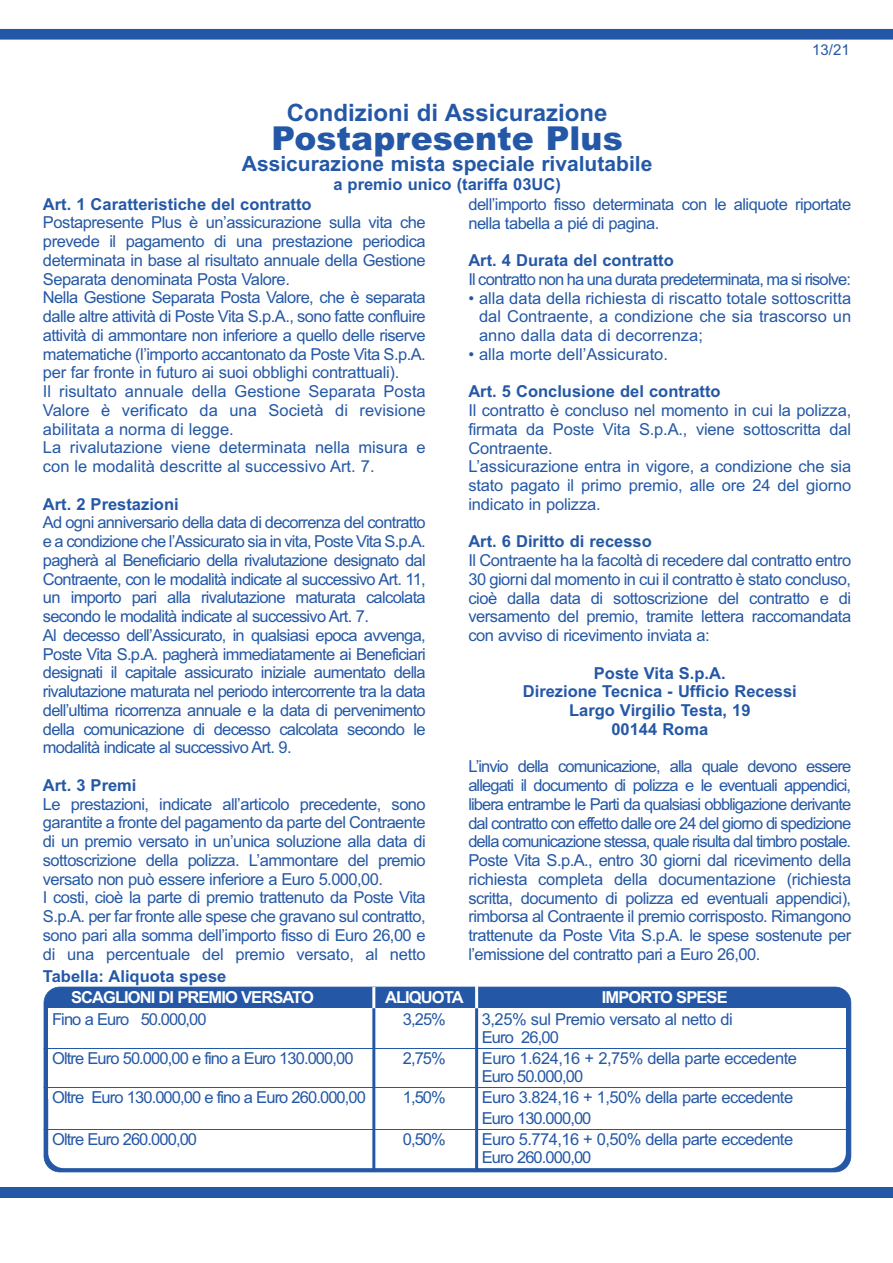
<style>
.page{position:relative;width:893px;height:1263px;background:#fff}
.page>*{position:absolute;margin:0;border:0;box-sizing:border-box;transform-origin:0 0}
.t1{font:900 33px "Arial";color:#2458a6}
.t2{font:24px "Arial Bold MS";color:#2458a6}
.t3{font:21px "Arial Bold MS";color:#2458a6}
.t4{font:16.5px/18.8px "Arial MS";letter-spacing:-.035em;color:#2458a6}
.t5{font:16.5px/18.8px "Arial Bold MS";color:#2458a6;text-align:center}
.t6{font:16.5px/18.8px "Arial MS";letter-spacing:-.01em;color:#2458a6}
.t7{font:16.5px "Arial MS";letter-spacing:-.055em;color:#2458a6}
.t8{font:16.5px "Arial Bold MS";letter-spacing:-.055em;color:#fff}
.t9{font:16.5px "Arial MS";color:#2458a6}
.t10{font:15px "Arial MS";color:#2458a6}
</style>
<div class="page">
<div style="left:0;top:1187px;width:892px;height:11px;background:#2458a6"></div>
<div style="left:0;top:29px;width:892px;height:11px;background:#2458a6"></div>
<div style="left:44px;top:987px;width:806px;height:185px;background:#2458a6;border-radius:16px"></div>
<div style="left:44px;top:987px;width:807px;height:185px;border:2px solid #2458a6;border-radius:16px"></div>
<div style="left:48px;top:1008px;width:797px;height:91px;background:#fff"></div>
<div style="left:48px;top:1074px;width:797px;height:94px;background:#fff;border-radius:16px"></div>
<hr style="left:44px;top:1048px;width:803px;height:1px;background:#2458a6">
<hr style="left:44px;top:1087px;width:803px;height:1px;background:#2458a6">
<hr style="left:44px;top:1129px;width:803px;height:1px;background:#2458a6">
<hr style="left:475px;top:1008px;width:3px;height:161px;background:#2458a6">
<hr style="left:475px;top:986px;width:3px;height:22px;background:#fff">
<hr style="left:372px;top:1008px;width:3px;height:163px;background:#2458a6">
<hr style="left:372px;top:987px;width:3px;height:21px;background:#fff">
<h2 class="t2" style="left:287px;top:104px;width:322px">Condizioni di Assicurazione</h2>
<h1 class="t1" style="left:271px;top:126px;width:353px">Postapresente Plus</h1>
<p class="t3" style="left:242px;top:156px;width:412px">Assicurazione mista speciale rivalutabile</p>
<p class="t5" style="left:333px;top:176px;width:229px">a premio unico (tariffa 03UC)</p>
<p class="t10" style="left:812px;top:44px;width:39px">13/21</p>
<p class="t5" style="left:43px;top:196px;width:270px">Art. 1 Caratteristiche del contratto</p>
<p class="t4" style="left:43px;top:215px;width:384px">Postapresente Plus è un’assicurazione sulla vita che prevede il pagamento di una prestazione periodica determinata in base al risultato annuale della Gestione Separata denominata Posta Valore.<br>Nella Gestione Separata Posta Valore, che è separata dalle altre attività di Poste Vita S.p.A., sono fatte confluire attività di ammontare non inferiore a quello delle riserve matematiche (l’importo accantonato da Poste Vita S.p.A. per far fronte in futuro ai suoi obblighi contrattuali).<br>Il risultato annuale della Gestione Separata Posta Valore è verificato da una Società di revisione abilitata a norma di legge.<br>La rivalutazione viene determinata nella misura e con le modalità descritte al successivo Art. 7.</p>
<p class="t5" style="left:43px;top:496px;width:137px">Art. 2 Prestazioni</p>
<p class="t4" style="left:43px;top:515px;width:384px">Ad ogni anniversario della data di decorrenza del contratto e a condizione che l’Assicurato sia in vita, Poste Vita S.p.A. pagherà al Beneficiario della rivalutazione designato dal Contraente, con le modalità indicate al successivo Art. 11, un importo pari alla rivalutazione maturata calcolata secondo le modalità indicate al successivo Art. 7.<br>Al decesso dell’Assicurato, in qualsiasi epoca avvenga, Poste Vita S.p.A. pagherà immediatamente ai Beneficiari designati il capitale assicurato iniziale aumentato della rivalutazione maturata nel periodo intercorrente tra la data dell’ultima ricorrenza annuale e la data di pervenimento della comunicazione di decesso calcolata secondo le modalità indicate al successivo Art. 9.</p>
<p class="t5" style="left:43px;top:777px;width:95px">Art. 3 Premi</p>
<p class="t4" style="left:43px;top:796px;width:384px">Le prestazioni, indicate all’articolo precedente, sono garantite a fronte del pagamento da parte del Contraente di un premio versato in un’unica soluzione alla data di sottoscrizione della polizza. L’ammontare del premio versato non può essere inferiore a Euro 5.000,00.<br>I costi, cioè la parte di premio trattenuto da Poste Vita S.p.A. per far fronte alle spese che gravano sul contratto, sono pari alla somma dell’importo fisso di Euro 26,00 e di una percentuale del premio versato, al netto</p>
<p class="t4" style="left:468px;top:196px;width:384px">dell’importo fisso determinata con le aliquote riportate nella tabella a pié di pagina.</p>
<p class="t5" style="left:468px;top:252px;width:207px">Art. 4 Durata del contratto</p>
<p class="t4" style="left:468px;top:271px;width:384px">Il contratto non ha una durata predeterminata, ma si risolve:</p>
<p class="t4" style="left:479px;top:290px;width:373px;text-align:justify;text-indent:-11px">• alla data della richiesta di riscatto totale sottoscritta dal Contraente, a condizione che sia trascorso un anno dalla data di decorrenza;</p>
<p class="t9" style="left:468px;top:348px;width:201px">• alla morte dell’Assicurato.</p>
<p class="t5" style="left:468px;top:384px;width:254px">Art. 5 Conclusione del contratto</p>
<p class="t6" style="left:468px;top:402px;width:384px">Il contratto è concluso nel momento in cui la polizza, firmata da Poste Vita S.p.A., viene sottoscritta dal Contraente.<br>L’assicurazione entra in vigore, a condizione che sia stato pagato il primo premio, alle ore 24 del giorno indicato in polizza.</p>
<p class="t5" style="left:468px;top:534px;width:185px">Art. 6 Diritto di recesso</p>
<p class="t4" style="left:468px;top:552px;width:384px;text-align:justify">Il Contraente ha la facoltà di recedere dal contratto entro 30 giorni dal momento in cui il contratto è stato concluso, cioè dalla data di sottoscrizione del contratto e di versamento del premio, tramite lettera raccomandata con avviso di ricevimento inviata a:</p>
<p class="t5" style="left:523px;top:665px;width:275px">Poste Vita S.p.A.<br>Direzione Tecnica - Ufficio Recessi<br>Largo Virgilio Testa, 19<br>00144 Roma</p>
<p class="t4" style="left:468px;top:759px;width:384px;text-align:justify">L’invio della comunicazione, alla quale devono essere allegati il documento di polizza e le eventuali appendici, libera entrambe le Parti da qualsiasi obbligazione derivante dal contratto con effetto dalle ore 24 del giorno di spedizione della comunicazione stessa, quale risulta dal timbro postale.<br>Poste Vita S.p.A., entro 30 giorni dal ricevimento della richiesta completa della documentazione (richiesta scritta, documento di polizza ed eventuali appendici), rimborsa al Contraente il premio corrisposto. Rimangono trattenute da Poste Vita S.p.A. le spese sostenute per l’emissione del contratto pari a Euro 26,00.</p>
<p class="t5" style="left:43px;top:969px;width:185px">Tabella: Aliquota spese</p>
<p class="t8" style="left:71px;top:991px;width:244px">SCAGLIONI DI PREMIO VERSATO</p>
<p class="t8" style="left:385px;top:991px;width:80px">ALIQUOTA</p>
<p class="t8" style="left:602px;top:991px;width:127px">IMPORTO SPESE</p>
<p class="t7" style="left:52px;top:1013px;width:156px">Fino a Euro 50.000,00</p>
<p class="t4" style="left:403px;top:1012px;width:45px">3,25%</p>
<p class="t4" style="left:482px;top:1012px;width:252px;line-height:18px">3,25% sul Premio versato al netto di<br>Euro 26,00</p>
<p class="t7" style="left:52px;top:1052px;width:303px">Oltre Euro 50.000,00 e fino a Euro 130.000,00</p>
<p class="t4" style="left:403px;top:1051px;width:45px">2,75%</p>
<p class="t4" style="left:482px;top:1051px;width:317px;line-height:18px">Euro 1.624,16 + 2,75% della parte eccedente<br>Euro 50.000,00</p>
<p class="t7" style="left:52px;top:1091px;width:315px">Oltre Euro 130.000,00 e fino a Euro 260.000,00</p>
<p class="t4" style="left:403px;top:1090px;width:45px">1,50%</p>
<p class="t4" style="left:482px;top:1089px;width:313px;line-height:21px">Euro 3.824,16 + 1,50% della parte eccedente<br>Euro 130.000,00</p>
<p class="t7" style="left:52px;top:1133px;width:146px">Oltre Euro 260.000,00</p>
<p class="t4" style="left:403px;top:1132px;width:45px">0,50%</p>
<p class="t4" style="left:482px;top:1132px;width:313px;line-height:18px">Euro 5.774,16 + 0,50% della parte eccedente<br>Euro 260.000,00</p>
</div>
